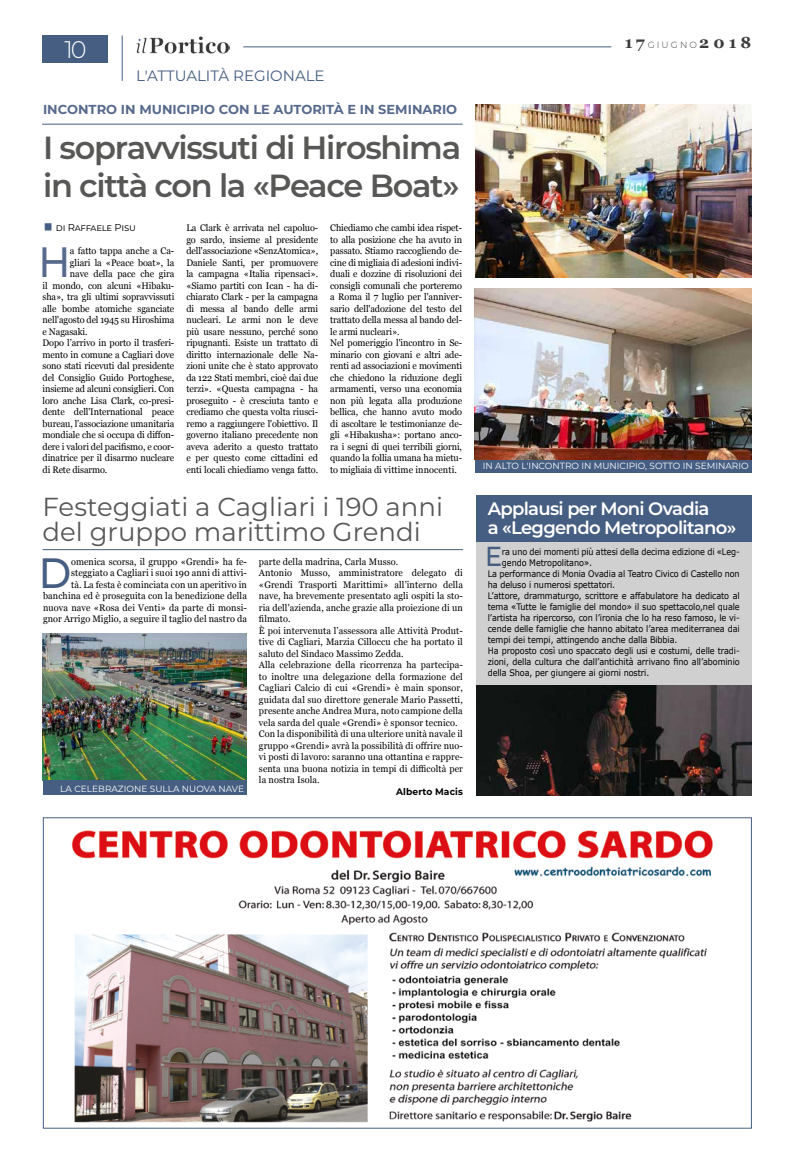
<style>
.page{position:relative;width:794px;height:1163px;background:#fff}
.page>*{position:absolute;margin:0;border:0;box-sizing:border-box;transform-origin:0 0}
.t1{font:500 42.4px "Montserrat";color:#455e82;scale:.93 1}
.t2{font:500 42.4px "Montserrat";color:#576a8d;scale:.93 1}
.t3{font:600 32px/38px "Montserrat";letter-spacing:-.04em;color:#575756}
.t4{font:500 27.5px "Montserrat";color:#455e82;scale:.93 1}
.t5{font:26px/25px "Montserrat";color:#575756}
.t6{font:300 24px "Montserrat";color:#fff}
.t7{font:600 18px/19px "Montserrat";letter-spacing:-.04em;color:#fff}
.t8{font:700 16px "Georgia";letter-spacing:.255em;color:#3c3c3b}
.t9{font:15px "Montserrat";color:#455e82}
.t10{font:700 13px "Montserrat";color:#576a8d}
.t11{font:10px "Montserrat";letter-spacing:-.02em;color:#000}
.t12{font:9.5px/11.5px "Georgia";letter-spacing:-.01em;color:#000;text-align:justify;scale:.96 1}
.t13{font:9.5px/11.5px "Georgia";letter-spacing:.01em;color:#000;text-align:right;scale:.96 1}
.t14{font:700 9.5px "Montserrat";letter-spacing:.01em;color:#000;scale:.96 1}
.t15{font:9px "Verdana";letter-spacing:-.01em;color:#000;scale:.9 1}
.t16{font:9px "Montserrat";color:#fff}
.s1{font-family:"Montserrat";font-weight:300;font-size:9px}
</style>
<div class="page">
<hr style="left:243px;top:47px;width:368px;height:1px;background:#455e82">
<div style="left:43px;top:35px;width:65px;height:27px;background:#455e82"></div>
<hr style="left:122px;top:35px;width:1px;height:46px;background:#455e82">
<img style="left:136px;top:36px;width:94px;height:18px">
<img style="left:71px;top:830px;width:642px;height:293px">
<img style="left:43px;top:633px;width:204px;height:147px">
<div style="left:43px;top:780px;width:204px;height:15px;background:#455e82"></div>
<div style="left:476px;top:541px;width:275px;height:253px;background:#d0d0d0"></div>
<div style="left:476px;top:495px;width:275px;height:46px;background:#455e82"></div>
<hr style="left:42px;top:124px;width:421px;height:1px;background:#455e82">
<img style="left:475px;top:104px;width:276px;height:173px">
<div style="left:475px;top:458px;width:276px;height:14px;background:#455e82"></div>
<img style="left:476px;top:685px;width:275px;height:110px">
<img style="left:475px;top:288px;width:276px;height:171px">
<hr style="left:43px;top:549px;width:420px;height:1px;background:#455e82">
<h3 class="t6" style="left:64px;top:33px;width:24px">10</h3>
<h3 class="t8" style="left:625px;top:30px;width:128px">17<span class="s1">GIUGNO</span>2018</h3>
<h3 class="t9" style="left:136px;top:65px;width:190px">L'ATTUALITÀ REGIONALE</h3>
<h3 class="t10" style="left:43px;top:100px;width:416px">INCONTRO IN MUNICIPIO CON LE AUTORITÀ E IN SEMINARIO</h3>
<h2 class="t3" style="left:43px;top:127px;width:419px">I sopravvissuti di Hiroshima in città con la «Peace Boat»</h2>
<p class="t11" style="left:56px;top:221px;width:81px">di Raffaele Pisu</p>
<h1 class="t2" style="left:38px;top:232px;width:36px">H</h1>
<p class="t12" style="left:70px;top:245px;width:110px">a fatto tappa anche a Ca-</p>
<p class="t12" style="left:70px;top:256px;width:110px">gliari la «Peace boat», la</p>
<p class="t12" style="left:70px;top:268px;width:110px">nave della pace che gira</p>
<p class="t12" style="left:43px;top:279px;width:139px">il mondo, con alcuni «Hibaku-</p>
<p class="t12" style="left:43px;top:291px;width:139px">sha», tra gli ultimi sopravvissuti</p>
<p class="t12" style="left:43px;top:302px;width:139px">alle bombe atomiche sganciate</p>
<p class="t12" style="left:43px;top:314px;width:139px">nell'agosto del 1945 su Hiroshima</p>
<p class="t12" style="left:43px;top:325px;width:48px">e Nagasaki.</p>
<p class="t12" style="left:43px;top:337px;width:139px">Dopo l’arrivo in porto il trasferi-</p>
<p class="t12" style="left:43px;top:348px;width:139px">mento in comune a Cagliari dove</p>
<p class="t12" style="left:43px;top:360px;width:139px">sono stati ricevuti dal presidente</p>
<p class="t12" style="left:43px;top:371px;width:139px">del Consiglio Guido Portoghese,</p>
<p class="t12" style="left:43px;top:383px;width:139px">insieme ad alcuni consiglieri. Con</p>
<p class="t12" style="left:43px;top:394px;width:139px">loro anche Lisa Clark, co-presi-</p>
<p class="t12" style="left:43px;top:406px;width:139px">dente dell'International peace</p>
<p class="t12" style="left:43px;top:417px;width:139px">bureau, l’associazione umanitaria</p>
<p class="t12" style="left:43px;top:429px;width:139px">mondiale che si occupa di diffon-</p>
<p class="t12" style="left:43px;top:440px;width:139px">dere i valori del pacifismo, e coor-</p>
<p class="t12" style="left:43px;top:452px;width:139px">dinatrice per il disarmo nucleare</p>
<p class="t12" style="left:43px;top:463px;width:69px">di Rete disarmo.</p>
<p class="t12" style="left:186px;top:222px;width:139px">La Clark è arrivata nel capoluo&shy;go sardo, insieme al presidente dell'associazione «SenzAtomica», Daniele Santi, per promuovere la campagna «Italia ripensaci». «Siamo partiti con Ican - ha di&shy;chiarato Clark - per la campagna di messa al bando delle armi nucleari. Le armi non le deve più usare nessuno, perché sono ripugnanti. Esiste un trattato di diritto internazionale delle Na&shy;zioni unite che è stato approvato da 122 Stati membri, cioè dai due terzi». «Questa campagna - ha proseguito - è cresciuta tanto e crediamo che questa volta riusci&shy;remo a raggiungere l'obiettivo. Il governo italiano precedente non aveva aderito a questo trattato e per questo come cittadini ed enti locali chiediamo venga fatto.</p>
<p class="t12" style="left:330px;top:222px;width:139px;text-align:left">Chiediamo che cambi idea rispet&shy;to alla posizione che ha avuto in passato. Stiamo raccogliendo de&shy;cine di migliaia di adesioni indivi&shy;duali e dozzine di risoluzioni dei consigli comunali che porteremo a Roma il 7 luglio per l'anniver&shy;sario dell'adozione del testo del trattato della messa al bando del&shy;le armi nucleari».<br>Nel pomeriggio l'incontro in Se&shy;minario con giovani e altri ade&shy;renti ad associazioni e movimenti che chiedono la riduzione degli armamenti, verso una economia non più legata alla produzione bellica, che hanno avuto modo di ascoltare le testimonianze de&shy;gli «Hibakusha»: portano anco&shy;ra i segni di quei terribili giorni, quando la follia umana ha mietu&shy;to migliaia di vittime innocenti.</p>
<h3 class="t5" style="left:43px;top:493px;width:402px">Festeggiati a Cagliari i 190 anni del gruppo marittimo Grendi</h3>
<p class="t13" style="left:43px;top:555px;width:214px">omenica scorsa, il gruppo «Grendi» ha fe&shy;steggiato a Cagliari i suoi 190 anni di attivi-<br>tà. La festa è cominciata con un aperitivo in banchina ed è proseguita con la benedizione della nuova nave «Rosa dei Venti» da parte di monsi&shy;gnor Arrigo Miglio, a seguire il taglio del nastro da</p>
<p class="t13" style="left:259px;top:555px;width:214px;text-align:left">parte della madrina, Carla Musso.<br>Antonio Musso, amministratore delegato di «Grendi Trasporti Marittimi» all’interno della nave, ha brevemente presentato agli ospiti la sto&shy;ria dell'azienda, anche grazie alla proiezione di un filmato.<br>È poi intervenuta l’assessora alle Attività Produt&shy;tive di Cagliari, Marzia Cilloccu che ha portato il saluto del Sindaco Massimo Zedda.<br>Alla celebrazione della ricorrenza ha partecipa&shy;to inoltre una delegazione della formazione del Cagliari Calcio di cui «Grendi» è main sponsor, guidata dal suo direttore generale Mario Passetti, presente anche Andrea Mura, noto campione della vela sarda del quale «Grendi» è sponsor tecnico.<br>Con la disponibilità di una ulteriore unità navale il gruppo «Grendi» avrà la possibilità di offrire nuo&shy;vi posti di lavoro: saranno una ottantina e rappre&shy;senta una buona notizia in tempi di difficoltà per la nostra Isola.</p>
<p class="t14" style="left:396px;top:784px;width:71px">Alberto Macis</p>
<h1 class="t1" style="left:39px;top:543px;width:36px">D</h1>
<p class="t16" style="left:60px;top:782px;width:185px">LA CELEBRAZIONE SULLA NUOVA NAVE</p>
<p class="t16" style="left:483px;top:460px;width:267px">IN ALTO L'INCONTRO IN MUNICIPIO, SOTTO IN SEMINARIO</p>
<h3 class="t7" style="left:488px;top:498px;width:250px">Applausi per Moni Ovadia<br>a «Leggendo Metropolitano»</h3>
<h3 class="t4" style="left:485px;top:537px;width:20px">E</h3>
<p class="t15" style="left:502px;top:546px;width:266px">ra uno dei momenti più attesi della decima edizione di «Leg-</p>
<p class="t15" style="left:502px;top:557px;width:102px">gendo Metropolitano».</p>
<p class="t15" style="left:488px;top:568px;width:281px">La performance di Monia Ovadia al Teatro Civico di Castello non</p>
<p class="t15" style="left:488px;top:579px;width:143px">ha deluso i numerosi spettatori.</p>
<p class="t15" style="left:488px;top:590px;width:281px">L’attore, drammaturgo, scrittore e affabulatore ha dedicato al</p>
<p class="t15" style="left:488px;top:601px;width:281px">tema «Tutte le famiglie del mondo» il suo spettacolo,nel quale</p>
<p class="t15" style="left:488px;top:612px;width:281px">l’artista ha ripercorso, con l’ironia che lo ha reso famoso, le vi-</p>
<p class="t15" style="left:488px;top:623px;width:281px">cende delle famiglie che hanno abitato l’area mediterranea dai</p>
<p class="t15" style="left:488px;top:634px;width:212px">tempi dei tempi, attingendo anche dalla Bibbia.</p>
<p class="t15" style="left:488px;top:645px;width:281px">Ha proposto così uno spaccato degli usi e costumi, delle tradi-</p>
<p class="t15" style="left:488px;top:656px;width:281px">zioni, della cultura che dall’antichità arrivano fino all’abominio</p>
<p class="t15" style="left:488px;top:667px;width:181px">della Shoa, per giungere ai giorni nostri.</p>
</div>
